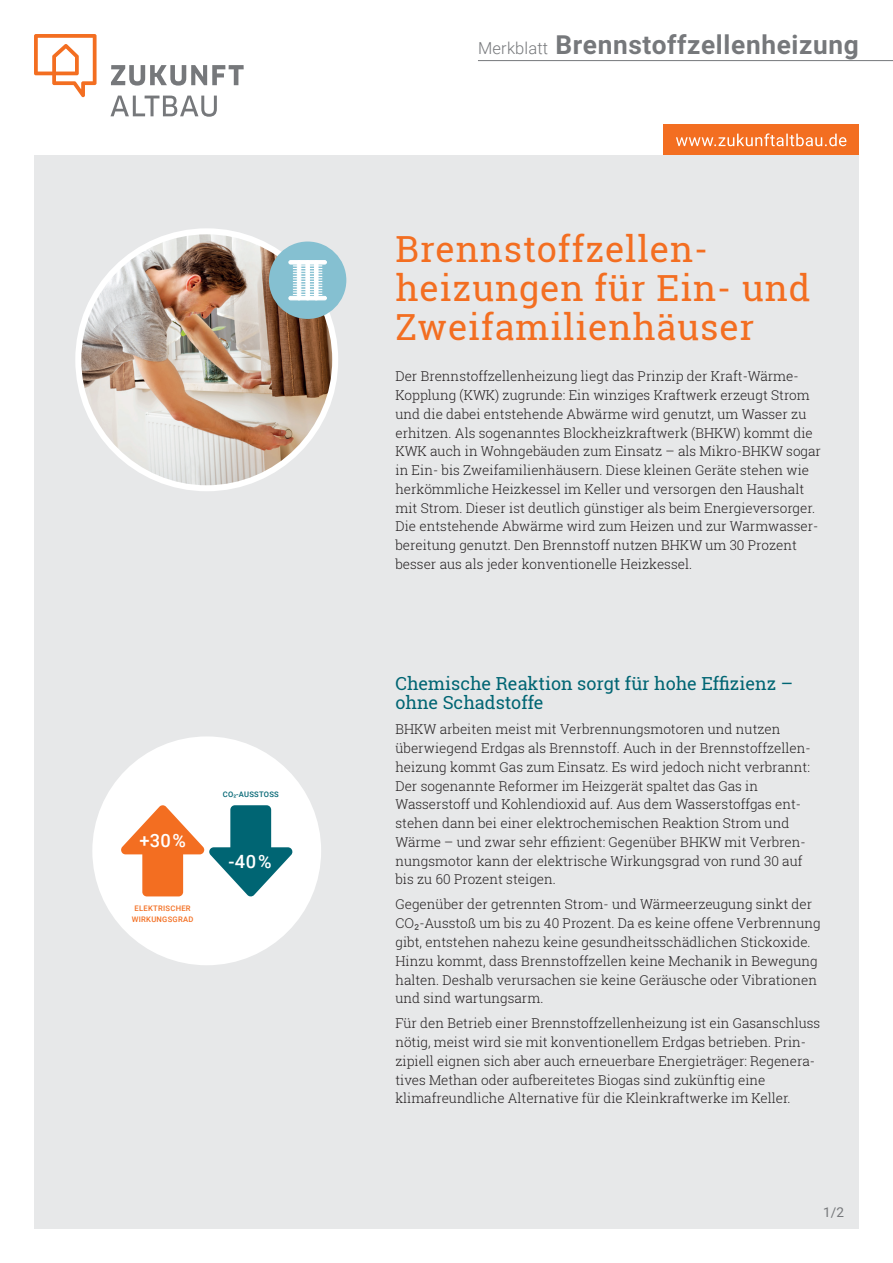
<style>
.page{position:relative;width:893px;height:1263px;background:#fff}
.page>*{position:absolute;margin:0;border:0;box-sizing:border-box;transform-origin:0 0}
.t1{font:36px/39px "Roboto Slab";letter-spacing:.025em;color:#f36e21}
.t2{font:700 26.25px "Roboto";letter-spacing:.025em;color:#76787b}
.t3{font:500 18.3px "Roboto";color:#fff}
.t4{font:18px/19.5px "Roboto Slab";color:#006573}
.t5{font:300 13.5px/18.8px "Roboto Slab";color:#231f20}
.t6{font:13.5px "Roboto";color:#76787b}
.t7{font:500 7.65px/11.4px "Roboto";letter-spacing:.035em;color:#f36e21;text-align:center}
.t8{font:500 7.65px "Roboto";letter-spacing:.035em;color:#006573}
.s1{font-weight:300;font-size:16.5px}
</style>
<div class="page">
<div style="left:34px;top:155px;width:825px;height:1074px;background:#e7e8e9"></div>
<img style="left:82px;top:235px;width:253px;height:252px">
<div style="left:75px;top:228px;width:263px;height:263px;border:6px solid #fff;border-radius:50%"></div>
<svg style="left:34px;top:34px;width:63px;height:63px"></svg>
<svg style="left:110px;top:65px;width:134px;height:52px"></svg>
<div style="left:663px;top:124px;width:196px;height:31px;background:#f36e21"></div>
<svg style="left:676px;top:133px;width:170px;height:13px"></svg>
<div style="left:269px;top:242px;width:77px;height:77px;background:#85c0d1;border-radius:50%"></div>
<div style="left:95px;top:739px;width:223px;height:223px;background:#fff;border-radius:50%"></div>
<div style="left:92px;top:736px;width:229px;height:229px;border:6px solid #fff;border-radius:50%"></div>
<svg style="left:121px;top:805px;width:172px;height:92px"></svg>
<div style="left:292px;top:285px;width:31px;height:3px;background:#fff;border:1px solid #85c0d1"></div>
<div style="left:292px;top:288px;width:31px;height:3px;background:#fff;border:1px solid #85c0d1"></div>
<div style="left:292px;top:291px;width:31px;height:2px;background:#fff;border:1px solid #85c0d1"></div>
<div style="left:292px;top:293px;width:31px;height:3px;background:#fff;border:1px solid #85c0d1"></div>
<div style="left:292px;top:283px;width:31px;height:2px;background:#fff;border:1px solid #85c0d1"></div>
<div style="left:292px;top:278px;width:31px;height:2px;background:#fff;border:1px solid #85c0d1"></div>
<div style="left:292px;top:272px;width:31px;height:3px;background:#fff;border:1px solid #85c0d1"></div>
<div style="left:292px;top:267px;width:31px;height:3px;background:#fff;border:1px solid #85c0d1"></div>
<div style="left:292px;top:265px;width:31px;height:2px;background:#fff;border:1px solid #85c0d1"></div>
<div style="left:292px;top:270px;width:31px;height:2px;background:#fff;border:1px solid #85c0d1"></div>
<div style="left:292px;top:275px;width:31px;height:3px;background:#fff;border:1px solid #85c0d1"></div>
<div style="left:292px;top:280px;width:31px;height:3px;background:#fff;border:1px solid #85c0d1"></div>
<div style="left:288px;top:260px;width:39px;height:4px;background:#fff;border:1px solid #fff;border-radius:2px"></div>
<div style="left:297px;top:260px;width:4px;height:40px;background:#fff;border:1px solid #fff;border-radius:2px"></div>
<div style="left:306px;top:260px;width:4px;height:40px;background:#fff;border:1px solid #fff;border-radius:2px"></div>
<div style="left:314px;top:260px;width:4px;height:40px;background:#fff;border:1px solid #fff;border-radius:2px"></div>
<div style="left:288px;top:296px;width:39px;height:4px;background:#fff;border:1px solid #fff;border-radius:2px"></div>
<hr style="left:478px;top:60px;width:415px;height:1px;background:#76787b">
<h3 class="t3" style="left:140px;top:828px;width:48px">+30%</h3>
<p class="t7" style="left:132px;top:902px;width:63px">ELEKTRISCHER<br>WIRKUNGSGRAD</p>
<p class="t8" style="left:223px;top:789px;width:58px">CO²-AUSSTOSS</p>
<h3 class="t3" style="left:228px;top:849px;width:44px">-40%</h3>
<h2 class="t2" style="left:478px;top:26px;width:382px"><span class="s1">Merkblatt</span> Brennstoffzellenheizung</h2>
<h1 class="t1" style="left:395px;top:229px;width:416px">Brennstoffzellen&shy;heizungen für Ein- und<br>Zweifamilienhäuser</h1>
<p class="t5" style="left:395px;top:367px;width:427px">Der Brennstoffzellenheizung liegt das Prinzip der Kraft-Wärme-Kopplung (KWK) zugrunde: Ein winziges Kraftwerk erzeugt Strom und die dabei entstehende Abwärme wird genutzt, um Wasser zu erhitzen. Als sogenanntes Blockheizkraftwerk (BHKW) kommt die KWK auch in Wohngebäuden zum Einsatz – als Mikro-BHKW sogar in Ein- bis Zweifamilienhäusern. Diese kleinen Geräte stehen wie herkömmliche Heizkessel im Keller und versorgen den Haushalt mit Strom. Dieser ist deutlich günstiger als beim Energieversorger.<br>Die entstehende Abwärme wird zum Heizen und zur Warmwasser&shy;bereitung genutzt. Den Brennstoff nutzen BHKW um 30 Prozent besser aus als jeder konventionelle Heizkessel.</p>
<h3 class="t4" style="left:395px;top:673px;width:399px">Chemische Reaktion sorgt für hohe Effizienz – ohne Schadstoffe</h3>
<p class="t5" style="left:395px;top:720px;width:417px">BHKW arbeiten meist mit Verbrennungsmotoren und nutzen überwiegend Erdgas als Brennstoff. Auch in der Brennstoffzellen&shy;heizung kommt Gas zum Einsatz. Es wird jedoch nicht verbrannt:<br>Der sogenannte Reformer im Heizgerät spaltet das Gas in Wasserstoff und Kohlendioxid auf. Aus dem Wasserstoffgas ent&shy;stehen dann bei einer elektrochemischen Reaktion Strom und Wärme – und zwar sehr effizient: Gegenüber BHKW mit Verbren&shy;nungsmotor kann der elektrische Wirkungsgrad von rund 30 auf bis zu 60 Prozent steigen.</p>
<p class="t5" style="left:395px;top:895px;width:427px">Gegenüber der getrennten Strom- und Wärmeerzeugung sinkt der CO²-Ausstoß um bis zu 40 Prozent. Da es keine offene Verbrennung gibt, entstehen nahezu keine gesundheitsschädlichen Stickoxide.<br>Hinzu kommt, dass Brennstoffzellen keine Mechanik in Bewegung halten. Deshalb verursachen sie keine Geräusche oder Vibrationen und sind wartungsarm.</p>
<p class="t5" style="left:395px;top:1014px;width:426px">Für den Betrieb einer Brennstoffzellenheizung ist ein Gasanschluss nötig, meist wird sie mit konventionellem Erdgas betrieben. Prin&shy;zipiell eignen sich aber auch erneuerbare Energieträger: Regenera&shy;tives Methan oder aufbereitetes Biogas sind zukünftig eine klimafreundliche Alternative für die Kleinkraftwerke im Keller.</p>
<p class="t6" style="left:823px;top:1203px;width:22px">1/2</p>
</div>
